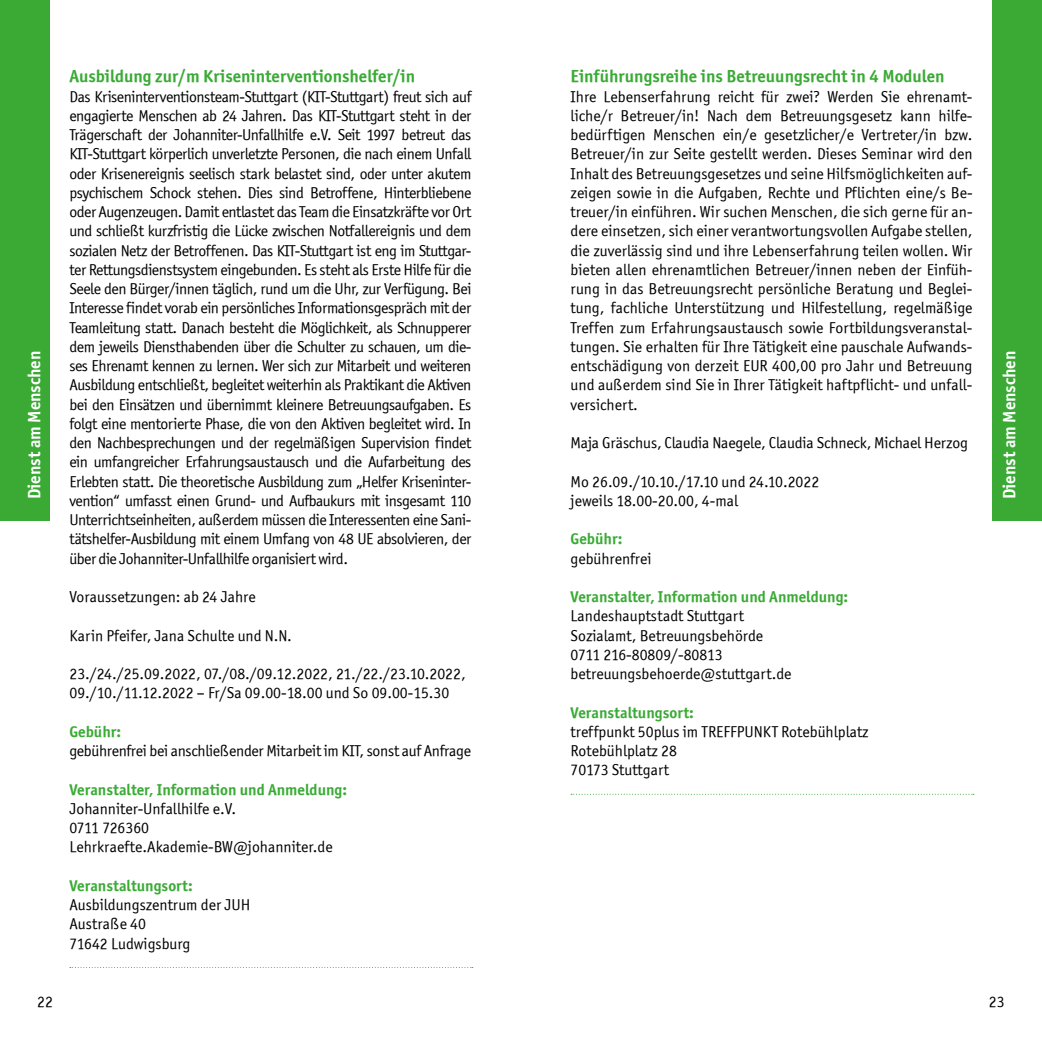
<style>
.page{position:relative;width:1042px;height:1042px;background:#fff}
.page>*{position:absolute;margin:0;border:0;box-sizing:border-box;transform-origin:0 0}
.t1{font:17.5px "Officina Sans ITCTT Bold";color:#3aaa35}
.t2{font:17.5px "Officina Sans ITCTT Bold";color:#fff}
.t3{font:15.75px/19.2px "Officina Sans ITCTT Book";color:#000}
.t4{font:15.75px "Officina Sans ITCTT Bold";color:#3aaa35}
.t5{font:15.75px "Officina Sans ITCTT Book";letter-spacing:-.02em;color:#000}
</style>
<div class="page">
<svg style="left:70px;top:967px;width:403px;height:1px"></svg>
<div style="left:0;top:0;width:50px;height:521px;background:#3aaa35"></div>
<svg style="left:571px;top:794px;width:403px;height:1px"></svg>
<div style="left:992px;top:0;width:50px;height:521px;background:#3aaa35"></div>
<p class="t2" style="left:23px;top:499px;width:150px;rotate:-90deg">Dienst am Menschen</p>
<p class="t1" style="left:69px;top:65px;width:347px">Ausbildung zur/m Kriseninterventionshelfer/in</p>
<p class="t3" style="left:69px;top:86px;width:403px;text-align:justify">Das Kriseninterventionsteam-Stuttgart (KIT-Stuttgart) freut sich auf engagierte Menschen ab 24 Jahren. Das KIT-Stuttgart steht in der Trägerschaft der Johanniter-Unfallhilfe e.V. Seit 1997 betreut das KIT-Stuttgart körperlich unverletzte Personen, die nach einem Unfall oder Krisenereignis seelisch stark belastet sind, oder unter akutem psychischem Schock stehen. Dies sind Betroffene, Hinterbliebene oder Augenzeugen. Damit entlastet das Team die Einsatzkräfte vor Ort und schließt kurzfristig die Lücke zwischen Notfallereignis und dem sozialen Netz der Betroffenen. Das KIT-Stuttgart ist eng im Stuttgar&shy;ter Rettungsdienstsystem eingebunden. Es steht als Erste Hilfe für die Seele den Bürger/innen täglich, rund um die Uhr, zur Verfügung. Bei Interesse findet vorab ein persönliches Informationsgespräch mit der Teamleitung statt. Danach besteht die Möglichkeit, als Schnupperer dem jeweils Diensthabenden über die Schulter zu schauen, um die&shy;ses Ehrenamt kennen zu lernen. Wer sich zur Mitarbeit und weiteren Ausbildung entschließt, begleitet weiterhin als Praktikant die Aktiven bei den Einsätzen und übernimmt kleinere Betreuungsaufgaben. Es folgt eine mentorierte Phase, die von den Aktiven begleitet wird. In den Nachbesprechungen und der regelmäßigen Supervision findet ein umfangreicher Erfahrungsaustausch und die Aufarbeitung des Erlebten statt. Die theoretische Ausbildung zum „Helfer Kriseninter&shy;vention“ umfasst einen Grund- und Aufbaukurs mit insgesamt 110<br>Unterrichtseinheiten, außerdem müssen die Interessenten eine Sani&shy;tätshelfer-Ausbildung mit einem Umfang von 48 UE absolvieren, der über die Johanniter-Unfallhilfe organisiert wird.</p>
<p class="t3" style="left:69px;top:587px;width:188px">Voraussetzungen: ab 24 Jahre</p>
<p class="t3" style="left:69px;top:625px;width:224px">Karin Pfeifer, Jana Schulte und N.N.</p>
<p class="t3" style="left:69px;top:664px;width:398px">23./24./25.09.2022, 07./08./09.12.2022, 21./22./23.10.2022,<br>09./10./11.12.2022 – Fr/Sa 09.00-18.00 und So 09.00-15.30</p>
<p class="t4" style="left:69px;top:721px;width:53px">Gebühr:</p>
<p class="t5" style="left:69px;top:741px;width:403px">gebührenfrei bei anschließender Mitarbeit im KIT, sonst auf Anfrage</p>
<p class="t4" style="left:69px;top:779px;width:279px">Veranstalter, Information und Anmeldung:</p>
<p class="t3" style="left:69px;top:799px;width:265px">Johanniter-Unfallhilfe e.V.<br>0711 726360<br>Lehrkraefte.Akademie-BW@johanniter.de</p>
<p class="t4" style="left:69px;top:875px;width:125px">Veranstaltungsort:</p>
<p class="t3" style="left:69px;top:895px;width:183px">Ausbildungszentrum der JUH<br>Austraße 40<br>71642 Ludwigsburg</p>
<p class="t1" style="left:570px;top:65px;width:375px">Einführungsreihe ins Betreuungsrecht in 4 Modulen</p>
<p class="t3" style="left:570px;top:86px;width:403px;text-align:justify">Ihre Lebenserfahrung reicht für zwei? Werden Sie ehrenamt&shy;liche/r Betreuer/in! Nach dem Betreuungsgesetz kann hilfe&shy;bedürftigen Menschen ein/e gesetzlicher/e Vertreter/in bzw.<br>Betreuer/in zur Seite gestellt werden. Dieses Seminar wird den Inhalt des Betreuungsgesetzes und seine Hilfsmöglichkeiten auf&shy;zeigen sowie in die Aufgaben, Rechte und Pflichten eine/s Be&shy;treuer/in einführen. Wir suchen Menschen, die sich gerne für an&shy;dere einsetzen, sich einer verantwortungsvollen Aufgabe stellen, die zuverlässig sind und ihre Lebenserfahrung teilen wollen. Wir bieten allen ehrenamtlichen Betreuer/innen neben der Einfüh&shy;rung in das Betreuungsrecht persönliche Beratung und Beglei&shy;tung, fachliche Unterstützung und Hilfestellung, regelmäßige Treffen zum Erfahrungsaustausch sowie Fortbildungsveranstal&shy;tungen. Sie erhalten für Ihre Tätigkeit eine pauschale Aufwands&shy;entschädigung von derzeit EUR 400,00 pro Jahr und Betreuung und außerdem sind Sie in Ihrer Tätigkeit haftpflicht- und unfall&shy;versichert.</p>
<p class="t3" style="left:570px;top:433px;width:399px">Maja Gräschus, Claudia Naegele, Claudia Schneck, Michael Herzog</p>
<p class="t3" style="left:570px;top:471px;width:250px">Mo 26.09./10.10./17.10 und 24.10.2022 jeweils 18.00-20.00, 4-mal</p>
<p class="t4" style="left:570px;top:529px;width:53px">Gebühr:</p>
<p class="t3" style="left:570px;top:548px;width:82px">gebührenfrei</p>
<p class="t4" style="left:570px;top:587px;width:279px">Veranstalter, Information und Anmeldung:</p>
<p class="t3" style="left:570px;top:606px;width:222px">Landeshauptstadt Stuttgart<br>Sozialamt, Betreuungsbehörde<br>0711 216-80809/-80813 betreuungsbehoerde@stuttgart.de</p>
<p class="t4" style="left:570px;top:702px;width:125px">Veranstaltungsort:</p>
<p class="t3" style="left:570px;top:722px;width:300px">treffpunkt 50plus im TREFFPUNKT Rotebühlplatz<br>Rotebühlplatz 28<br>70173 Stuttgart</p>
<p class="t2" style="left:998px;top:499px;width:150px;rotate:-90deg">Dienst am Menschen</p>
<p class="t3" style="left:37px;top:992px;width:17px">22</p>
<p class="t3" style="left:989px;top:992px;width:17px">23</p>
</div>
